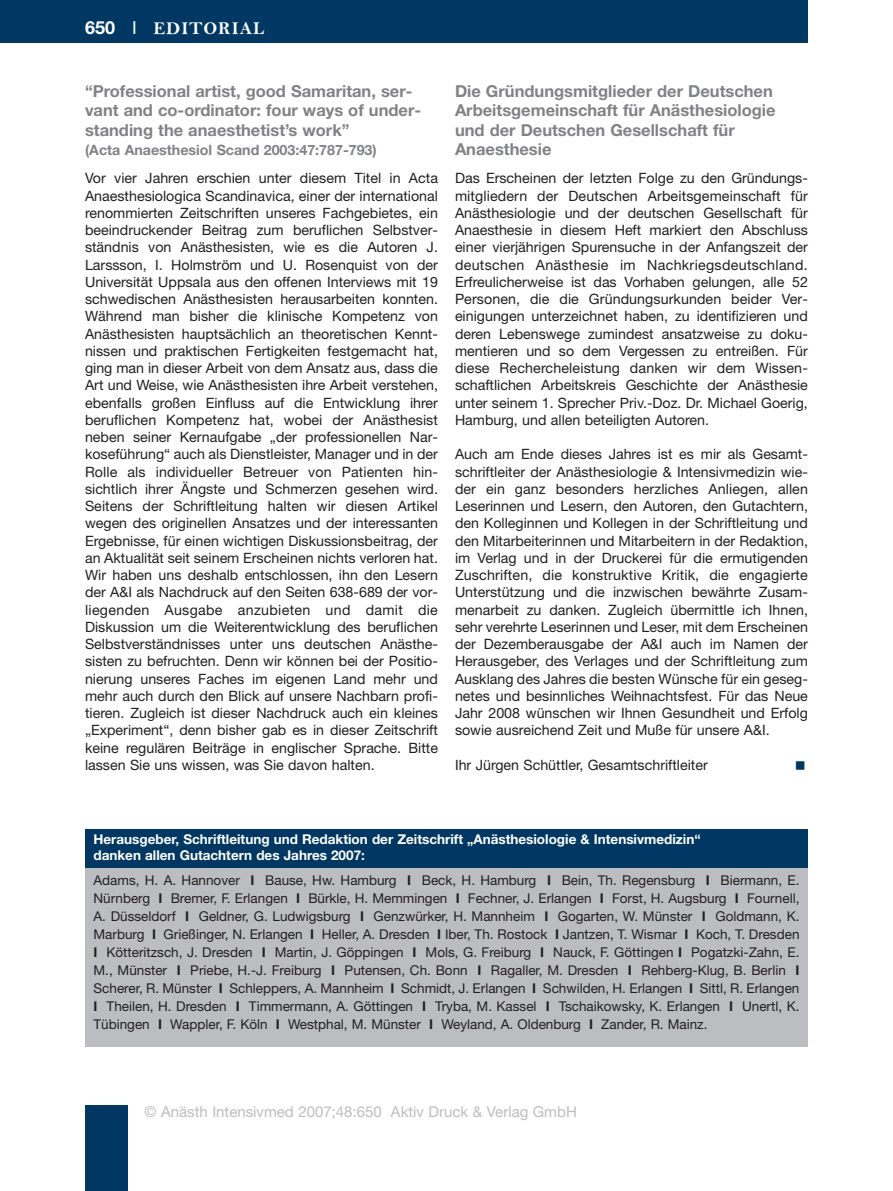
<style>
.page{position:relative;width:893px;height:1191px;background:#fff}
.page>*{position:absolute;margin:0;border:0;box-sizing:border-box;transform-origin:0 0}
.t1{font:18px "Bell MT Bold";letter-spacing:.055em;color:#fff}
.t2{font:700 16.5px/19.5px "Helvetica Neue";color:#808285}
.t3{font:15px "Helvetica Neue";color:#bcbdc0}
.t4{font:14.25px/17.2px "Helvetica Neue";color:#231f20;text-align:justify}
.t5{font:700 14.25px "Helvetica Neue";color:#808285}
.t6{font:13.5px/18px "Helvetica Neue";color:#231f20;text-align:justify}
.t7{font:700 13.5px/16.5px "Helvetica Neue";color:#fff}
.s1{font-family:"Helvetica Neue";font-weight:700}
.s2{font-family:"Helvetica Neue"}
.s3{font-weight:700}
</style>
<div class="page">
<div style="left:0;top:0;width:808px;height:43px;background:#003863"></div>
<div style="left:85px;top:1106px;width:43px;height:85px;background:#003863"></div>
<div style="left:85px;top:867px;width:723px;height:179px;background:#bcbdc0"></div>
<div style="left:85px;top:829px;width:723px;height:38px;background:#003863"></div>
<p class="t1" style="left:85px;top:17px;width:181px"><span class="s1">650</span> <span class="s2">I</span> EDITORIAL</p>
<p class="t2" style="left:85px;top:83px;width:338px">“Professional artist, good Samaritan, ser&shy;vant and co-ordinator: four ways of under&shy;standing the anaesthetist’s work”</p>
<p class="t5" style="left:85px;top:145px;width:293px">(Acta Anaesthesiol Scand 2003:47:787-793)</p>
<p class="t4" style="left:85px;top:171px;width:354px">Vor vier Jahren erschien unter diesem Titel in Acta Anaesthesiologica Scandinavica, einer der international renommierten Zeitschriften unseres Fach gebietes, ein beeindruckender Beitrag zum beruflichen Selbst ver - ständnis von Anästhesisten, wie es die Autoren J.<br>Larssson, I. Holmström und U. Rosenquist von der Universität Uppsala aus den offenen Interviews mit 19 schwedischen Anästhe sisten herausarbeiten konnten.<br>Während man bisher die klinische Kompetenz von Anästhesisten hauptsächlich an theoretischen Kennt - nissen und praktischen Fertigkeiten festgemacht hat, ging man in dieser Arbeit von dem Ansatz aus, dass die Art und Weise, wie Anästhesisten ihre Arbeit verstehen, ebenfalls großen Einfluss auf die Entwicklung ihrer beruflichen Kompetenz hat, wobei der Anästhesist neben seiner Kernaufgabe „der professionellen Nar - kose führung“ auch als Dienstleister, Manager und in der Rolle als individueller Betreuer von Patienten hin - sichtlich ihrer Ängste und Schmer zen gesehen wird.<br>Seitens der Schriftleitung halten wir diesen Artikel wegen des originellen Ansatzes und der interessanten Ergebnisse, für einen wichtigen Diskussionsbeitrag, der an Aktualität seit seinem Erscheinen nichts verloren hat.<br>Wir haben uns deshalb entschlossen, ihn den Lesern der A&amp;I als Nachdruck auf den Seiten 638-689 der vor&shy;liegenden Ausgabe anzubieten und damit die Diskussion um die Weiterentwicklung des beruflichen Selbstver ständnisses unter uns deutschen Anästhe - sisten zu befruchten. Denn wir können bei der Positio - nierung unseres Faches im eigenen Land mehr und mehr auch durch den Blick auf unsere Nachbarn profi&shy;tieren. Zugleich ist dieser Nachdruck auch ein kleines „Experiment“, denn bisher gab es in dieser Zeitschrift keine regulären Beiträge in englischer Sprache. Bitte lassen Sie uns wissen, was Sie davon halten.</p>
<p class="t2" style="left:455px;top:83px;width:322px">Die Gründungsmitglieder der Deutschen Arbeits gemeinschaft für Anästhesiologie und der Deutschen Gesellschaft für Anaesthesie</p>
<p class="t4" style="left:455px;top:171px;width:354px">Das Erscheinen der letzten Folge zu den Gründungs - mitgliedern der Deutschen Arbeitsge meinschaft für Anästhesiologie und der deutschen Gesellschaft für Anaesthesie in diesem Heft markiert den Abschluss einer vierjährigen Spurensuche in der Anfangszeit der deutschen Anästhesie im Nachkriegs deutschland.<br>Erfreulicherweise ist das Vorhaben gelungen, alle 52<br>Personen, die die Gründungs urkunden beider Ver - einigungen unterzeichnet haben, zu identifizieren und deren Lebenswege zumindest ansatzweise zu doku&shy;mentieren und so dem Vergessen zu entreißen. Für diese Rechercheleistung danken wir dem Wissen - schaftlichen Arbeitskreis Geschichte der Anästhesie unter seinem 1. Sprecher Priv.-Doz. Dr. Michael Goerig, Hamburg, und allen beteiligten Autoren.</p>
<p class="t4" style="left:455px;top:447px;width:354px">Auch am Ende dieses Jahres ist es mir als Gesamt - schriftleiter der Anästhesiologie &amp; Intensiv medizin wie&shy;der ein ganz besonders herzliches Anliegen, allen Leserinnen und Lesern, den Autoren, den Gutachtern, den Kolleginnen und Kollegen in der Schriftleitung und den Mitarbeiterinnen und Mit arbeitern in der Redaktion, im Verlag und in der Druckerei für die ermutigenden Zuschriften, die konstruktive Kritik, die engagierte Unterstützung und die inzwischen bewährte Zusam - menarbeit zu danken. Zugleich übermittle ich Ihnen, sehr verehrte Leserin nen und Leser, mit dem Erscheinen der Dezember ausgabe der A&amp;I auch im Namen der Herausgeber, des Verlages und der Schriftleitung zum Ausklang des Jahres die besten Wünsche für ein geseg&shy;netes und besinnliches Weihnachtsfest. Für das Neue Jahr 2008 wünschen wir Ihnen Gesundheit und Erfolg sowie ausreichend Zeit und Muße für unsere A&amp;I.</p>
<p class="t4" style="left:455px;top:757px;width:254px">Ihr Jürgen Schüttler, Gesamtschriftleiter</p>
<p class="t7" style="left:94px;top:832px;width:609px">Herausgeber, Schriftleitung und Redaktion der Zeitschrift „Anästhesiologie &amp; Intensivmedizin“ danken allen Gut achtern des Jahres 2007:</p>
<p class="t6" style="left:94px;top:872px;width:707px">Adams, H. A. Hannover <span class="s3">I</span> Bause, Hw. Hamburg <span class="s3">I</span> Beck, H. Hamburg <span class="s3">I</span> Bein, Th. Regensburg <span class="s3">I</span> Bier mann, E.<br>Nürnberg <span class="s3">I</span> Bremer, F. Erlangen <span class="s3">I</span> Bürkle, H. Memmingen <span class="s3">I</span> Fechner, J. Erlangen <span class="s3">I</span> Forst, H. Augsburg <span class="s3">I</span> Fournell, A. Düssel dorf <span class="s3">I</span> Geldner, G. Ludwigsburg <span class="s3">I</span> Genzwürker, H. Mannheim <span class="s3">I</span> Gogarten, W. Münster <span class="s3">I</span> Goldmann, K.<br>Marburg <span class="s3">I</span> Grießinger, N. Erlangen <span class="s3">I</span> Heller, A. Dresden <span class="s3">I</span> Iber, Th. Rostock <span class="s3">I</span> Jantzen, T. Wismar <span class="s3">I</span> Koch, T. Dresden <span class="s3">I</span> Kötteritzsch, J. Dresden <span class="s3">I</span> Martin, J. Göppingen <span class="s3">I</span> Mols, G. Freiburg <span class="s3">I</span> Nauck, F. Göttingen <span class="s3">I</span> Pogatzki-Zahn, E.<br>M., Münster <span class="s3">I</span> Priebe, H.-J. Freiburg <span class="s3">I</span> Putensen, Ch. Bonn <span class="s3">I</span> Ragaller, M. Dresden <span class="s3">I</span> Rehberg-Klug, B. Berlin <span class="s3">I </span>Scherer, R. Münster <span class="s3">I</span> Schleppers, A. Mann heim <span class="s3">I</span> Schmidt, J. Erlangen <span class="s3">I</span> Schwilden, H. Er langen <span class="s3">I</span> Sittl, R. Erlangen <span class="s3">I</span> Theilen, H. Dresden <span class="s3">I</span> Timmermann, A. Göttingen <span class="s3">I</span> Tryba, M. Kassel <span class="s3">I</span> Tschaikowsky, K. Erlangen <span class="s3">I</span> Unertl, K.<br>Tübingen <span class="s3">I</span> Wappler, F. Köln <span class="s3">I</span> Westphal, M. Münster <span class="s3">I</span> Weyland, A. Oldenburg <span class="s3">I</span> Zander, R. Mainz.</p>
<p class="t3" style="left:145px;top:1106px;width:434px">© Anästh Intensivmed 2007;48:650 Aktiv Druck &amp; Verlag GmbH</p>
</div>
